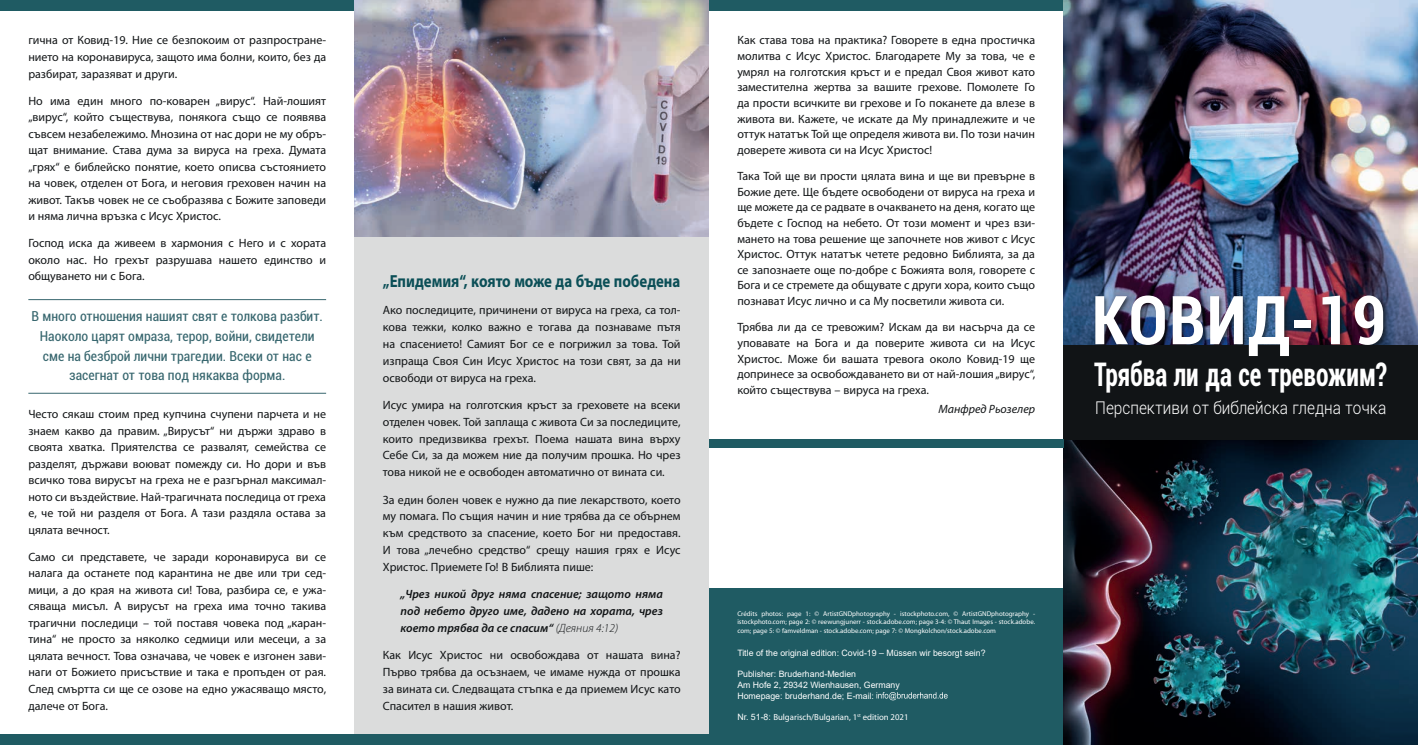
<style>
.page{position:relative;width:1418px;height:745px;background:#fff}
.page>*{position:absolute;margin:0;border:0;box-sizing:border-box;transform-origin:0 0}
.t1{font:700 condensed 67.5px "Roboto";letter-spacing:.025em;color:#fff;scale:.96 1}
.t2{font:700 condensed 32.5px "Roboto";color:#fff;scale:.78 1}
.Überschrift_1{font:700 17.5px "Myriad Pro";color:#0b4f57;scale:.85 1}
.t3{font:300 17.5px "Roboto";color:#fff;scale:.88 1}
.Zitat{font:condensed 13.75px/19.6px "Roboto";color:#38676f;text-align:center}
.t4{font:12px/16.5px "Myriad Pro";color:#111416;text-align:justify}
.Bibeltext{font:italic 600 12px/16.8px "Myriad Pro";color:#111416;text-align:justify}
.t5{font:italic 12px "Myriad Pro";color:#111416}
.t6{font:8.75px "Arial";color:#fff}
.t7{font:8.75px "Myriad Pro";color:#fff}
.t8{font:6.88px/9px "Myriad Pro";color:#fff;text-align:justify}
.s1{font-weight:300}
.s2{font-family:"Arial"}
</style>
<div class="page">
<div style="left:709px;top:588px;width:354px;height:156px;background:#1f5b63"></div>
<div style="left:1063px;top:301px;width:354px;height:166px;background:#111416"></div>
<div style="left:0;top:0;width:1063px;height:11px;background:#1f5b63"></div>
<div style="left:354px;top:172px;width:355px;height:572px;background:#dbdcdc"></div>
<div style="left:0;top:733px;width:709px;height:11px;background:#1f5b63"></div>
<img style="left:354px;top:0;width:355px;height:237px">
<hr style="left:28px;top:299px;width:298px;height:1px;background:#38676f">
<hr style="left:28px;top:392px;width:298px;height:1px;background:#38676f">
<img style="left:1063px;top:0;width:354px;height:344px">
<div style="left:1093px;top:294px;width:296px;height:68px;background:#111416;opacity:.65"></div>
<img style="left:1063px;top:440px;width:354px;height:304px">
<svg style="left:876px;top:692px;width:71px;height:8px"></svg>
<div style="left:709px;top:438px;width:354px;height:9px;background:#1f5b63"></div>
<p class="t4" style="left:28px;top:32px;width:299px">гична от Ковид-19. Ние се безпокоим от разпростране&shy;нието на коронавируса, защото има болни, които, без да разбират, заразяват и други.</p>
<p class="t4" style="left:28px;top:92px;width:299px">Но има един много по-коварен „вирус“. Най-лошият „вирус“, който съществува, понякога също се появява съвсем незабележимо. Мнозина от нас дори не му обръ&shy;щат внимание. Става дума за вируса на греха. Думата „грях“ е библейско понятие, което описва състоянието на човек, отделен от Бога, и неговия греховен начин на живот. Такъв човек не се съобразява с Божите заповеди и няма лична връзка с Исус Христос.</p>
<p class="t4" style="left:28px;top:235px;width:299px">Господ иска да живеем в хармония с Него и с хората около нас. Но грехът разрушава нашето единство и общуването ни с Бога.</p>
<p class="Zitat" style="left:32px;top:306px;width:293px">В много отношения нашият свят е толкова разбит.<br>Наоколо царят омраза, терор, войни, свидетели сме на безброй лични трагедии. Всеки от нас е засегнат от това под някаква форма.</p>
<p class="t4" style="left:28px;top:405px;width:299px">Често сякаш стоим пред купчина счупени парчета и не знаем какво да правим. „Вирусът“ ни държи здраво в своята хватка. Приятелства се развалят, семейства се разделят, държави воюват помежду си. Но дори и във всичко това вирусът на греха не е разгърнал максимал&shy;ното си въздействие. Най-трагичната последица от греха е, че той ни разделя от Бога. А тази раздяла остава за цялата вечност.</p>
<p class="t4" style="left:28px;top:548px;width:299px">Само си представете, че заради коронавируса ви се налага да останете под карантина не две или три сед&shy;мици, а до края на живота си! Това, разбира се, е ужа&shy;сяваща мисъл. А вирусът на греха има точно такива трагични последици – той поставя човека под „каран&shy;тина“ не просто за няколко седмици или месеци, а за цялата вечност. Това означава, че човек е изгонен зави&shy;наги от Божието присъствие и така е пропъден от рая.<br>След смъртта си ще се озове на едно ужасяващо място, далече от Бога.</p>
<p class="Überschrift_1" style="left:383px;top:269px;width:351px">„Епидемия“, която може да бъде победена</p>
<p class="t4" style="left:383px;top:301px;width:299px">Ако последиците, причинени от вируса на греха, са тол&shy;кова тежки, колко важно е тогава да познаваме пътя на спасението! Самият Бог се е погрижил за това. Той изпраща Своя Син Исус Христос на този свят, за да ни освободи от вируса на греха.</p>
<p class="t4" style="left:383px;top:396px;width:299px">Исус умира на голготския кръст за греховете на всеки отделен човек. Той заплаща с живота Си за последиците, които предизвиква грехът. Поема нашата вина върху Себе Си, за да можем ние да получим прошка. Но чрез това никой не е освободен автоматично от вината си.</p>
<p class="t4" style="left:383px;top:490px;width:299px">За един болен човек е нужно да пие лекарството, което му помага. По същия начин и ние трябва да се обърнем към средството за спасение, което Бог ни предоставя.<br>И това „лечебно средство“ срещу нашия грях е Исус Христос. Приемете Го! В Библията пише:</p>
<p class="Bibeltext" style="left:400px;top:585px;width:264px">„Чрез никой друг няма спасение; защото няма под небето друго име, дадено на хората, чрез което трябва да се спасим“ <span class="s1">(Деяния 4:12)</span></p>
<p class="t4" style="left:383px;top:646px;width:299px">Как Исус Христос ни освобождава от нашата вина?<br>Първо трябва да осъзнаем, че имаме нужда от прошка за вината си. Следващата стъпка е да приемем Исус като Спасител в нашия живот.</p>
<p class="t4" style="left:737px;top:32px;width:299px;line-height:15.6px">Как става това на практика? Говорете в една простичка молитва с Исус Христос. Благодарете Му за това, че е умрял на голготския кръст и е предал Своя живот като заместителна жертва за вашите грехове. Помолете Го да прости всичките ви грехове и Го поканете да влезе в живота ви. Кажете, че искате да Му принадлежите и че оттук нататък Той ще определя живота ви. По този начин доверете живота си на Исус Христос!</p>
<p class="t4" style="left:737px;top:168px;width:299px;line-height:15.6px">Така Той ще ви прости цялата вина и ще ви превърне в Божие дете. Ще бъдете освободени от вируса на греха и ще можете да се радвате в очакването на деня, когато ще бъдете с Господ на небето. От този момент и чрез взи&shy;мането на това решение ще започнете нов живот с Исус Христос. Оттук нататък четете редовно Библията, за да се запознаете още по-добре с Божията воля, говорете с Бога и се стремете да общувате с други хора, които също познават Исус лично и са Му посветили живота си.</p>
<p class="t4" style="left:737px;top:319px;width:299px;line-height:15.6px">Трябва ли да се тревожим? Искам да ви насърча да се уповавате на Бога и да поверите живота си на Исус Христос. Може би вашата тревога около Ковид-19 ще допринесе за освобождаването ви от най-лошия „вирус“, който съществува – вируса на греха.</p>
<p class="t5" style="left:938px;top:401px;width:98px">Манфред Рьозелер</p>
<p class="t8" style="left:737px;top:608px;width:299px">Crédits photos: page 1: © ArtistGNDphotography - istockphoto.com, © ArtistGNDphotography - istockphoto.com; page 2: © reewungjunerr - stock.adobe.com; page 3-4: © Thaut Images - stock.adobe. com; page 5: © famveldman - stock.adobe.com; page 7: © Mongkolchon/stock.adobe.com</p>
<p class="t6" style="left:737px;top:646px;width:250px">Title of the original edition: Covid-19 – Müssen wir besorgt sein?</p>
<p class="t6" style="left:737px;top:668px;width:120px">Publisher: Bruderhand-Medien</p>
<p class="t6" style="left:737px;top:678px;width:164px">Am Hofe 2, 29342 Wienhausen, Germany</p>
<p class="t6" style="left:737px;top:689px;width:138px">Homepage: bruderhand.de; E-mail:</p>
<p class="t7" style="left:737px;top:710px;width:173px"><span class="s2">Nr. 51-8:</span> Bulgarisch/Bulgarian, 1<sup>st</sup> edition 2021</p>
<p class="t1" style="left:1091px;top:272px;width:308px">КОВИД-19</p>
<p class="t2" style="left:1094px;top:351px;width:377px">Трябва ли да се тревожим?</p>
<p class="t3" style="left:1095px;top:396px;width:332px">Перспективи от библейска гледна точка</p>
</div>
